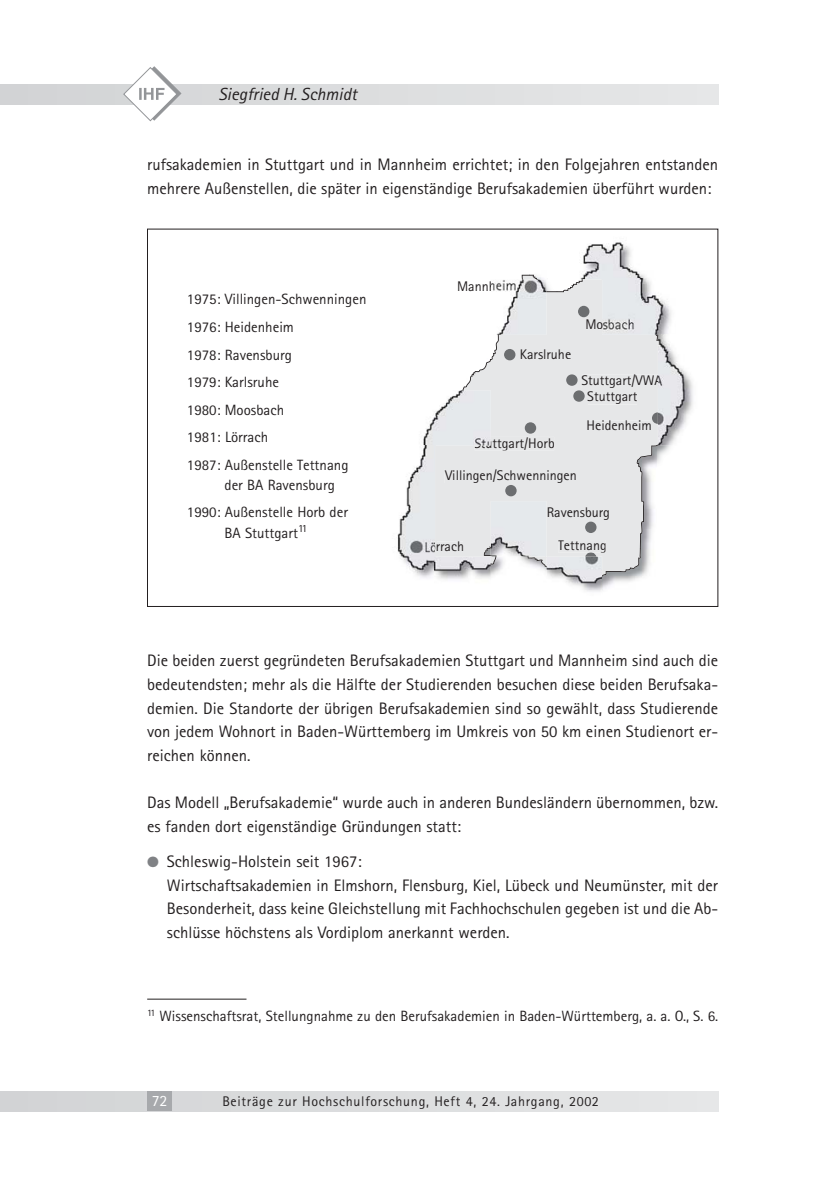
<style>
.page{position:relative;width:818px;height:1190px;background:#fff}
.page>*{position:absolute;margin:0;border:0;box-sizing:border-box;transform-origin:0 0}
.t1{font:italic 17.5px "Rotis Sans Serif";color:#231f20}
.t2{font:16.62px/23.6px "Rotis Sans Serif";color:#231f20}
.t3{font:15.75px "Rotis Sans Serif";color:#fff}
.t4{font:14.88px/27.7px "Rotis Sans Serif";color:#231f20}
.t5{font:14px/15.9px "Rotis Sans Serif";color:#231f20}
.t6{font:14px "Rotis Sans Serif";letter-spacing:.05em;color:#231f20}
.s1{color:#808285}
</style>
<div class="page">
<div style="left:0;top:1091px;width:718px;height:20px;background:#dcddde"></div>
<div style="left:0;top:84px;width:718px;height:20px;background:#dddedf"></div>
<div style="left:147px;top:1091px;width:25px;height:20px;background:#a7a9ac"></div>
<svg style="left:123px;top:66px;width:58px;height:56px"></svg>
<img style="left:583px;top:242px;width:60px;height:33px">
<img style="left:602px;top:335px;width:91px;height:256px">
<img style="left:423px;top:417px;width:12px;height:28px">
<img style="left:397px;top:445px;width:38px;height:133px">
<img style="left:434px;top:556px;width:48px;height:24px">
<img style="left:657px;top:298px;width:14px;height:37px">
<img style="left:563px;top:578px;width:39px;height:14px">
<svg style="left:435px;top:390px;width:25px;height:185px;background:#e1e2e4"></svg>
<svg style="left:460px;top:275px;width:197px;height:303px;background:#e2e3e5"></svg>
<div style="left:577px;top:306px;width:12px;height:11px;background:#6c6e70;border-radius:50%"></div>
<div style="left:504px;top:349px;width:11px;height:11px;background:#6c6e70;border-radius:50%"></div>
<div style="left:566px;top:374px;width:11px;height:12px;background:#6c6e70;border-radius:50%"></div>
<div style="left:573px;top:390px;width:11px;height:12px;background:#6c6e70;border-radius:50%"></div>
<svg style="left:651px;top:412px;width:6px;height:12px"></svg>
<div style="left:524px;top:422px;width:12px;height:12px;background:#6c6e70;border-radius:50%"></div>
<div style="left:505px;top:485px;width:11px;height:11px;background:#6c6e70;border-radius:50%"></div>
<div style="left:585px;top:522px;width:11px;height:11px;background:#6c6e70;border-radius:50%"></div>
<div style="left:586px;top:319px;width:16px;height:10px;background:#e6e7e8"></div>
<div style="left:521px;top:349px;width:49px;height:10px;background:#e6e7e8"></div>
<div style="left:581px;top:375px;width:76px;height:13px;background:#e6e7e8"></div>
<div style="left:587px;top:392px;width:49px;height:12px;background:#e6e7e8"></div>
<svg style="left:474px;top:437px;width:80px;height:13px"></svg>
<div style="left:444px;top:469px;width:131px;height:14px;background:#e6e7e8"></div>
<div style="left:547px;top:507px;width:61px;height:13px;background:#e6e7e8"></div>
<svg style="left:558px;top:540px;width:47px;height:17px"></svg>
<div style="left:437px;top:542px;width:26px;height:10px;background:#e6e7e8"></div>
<div style="left:587px;top:421px;width:63px;height:10px;background:#e6e7e8"></div>
<img style="left:460px;top:281px;width:30px;height:10px">
<hr style="left:147px;top:999px;width:99px;height:1px;background:#231f20">
<p class="t1" style="left:218px;top:88px;width:140px">Siegfried H. Schmidt</p>
<p class="t2" style="left:147px;top:154px;width:572px">rufsakademien in Stuttgart und in Mannheim errichtet; in den Folgejahren entstanden mehrere Außenstellen, die später in eigenständige Berufsakademien überführt wurden:</p>
<p class="t4" style="left:187px;top:287px;width:181px">1975: Villingen-Schwenningen<br>1976: Heidenheim<br>1978: Ravensburg<br>1979: Karlsruhe<br>1980: Moosbach<br>1981: Lörrach<br>1987: Außenstelle Tettnang</p>
<p class="t4" style="left:187px;top:473px;width:163px;text-indent:38px">der BA Ravensburg<br>1990: Außenstelle Horb der</p>
<p class="t4" style="left:224px;top:520px;width:84px">BA Stuttgart<sup>11</sup></p>
<p class="t5" style="left:457px;top:280px;width:40px">Mannh</p>
<p class="t5" style="left:519px;top:348px;width:53px">Karslruhe</p>
<p class="t5" style="left:585px;top:317px;width:19px">Mo</p>
<p class="t5" style="left:587px;top:374px;width:76px;text-indent:-6px">Stuttgart/VWA<br>Stuttgart</p>
<p class="t5" style="left:586px;top:419px;width:67px">Heidenheim</p>
<p class="t5" style="left:474px;top:436px;width:82px">Stuttgart/Horb</p>
<p class="t5" style="left:445px;top:469px;width:133px">Villingen/Schwenningen</p>
<p class="t5" style="left:546px;top:505px;width:65px">Ravensburg</p>
<p class="t5" style="left:429px;top:540px;width:36px">örrach</p>
<p class="t5" style="left:558px;top:538px;width:50px">Tettnang</p>
<p class="t2" style="left:147px;top:651px;width:572px;text-align:justify">Die beiden zuerst gegründeten Berufsakademien Stuttgart und Mannheim sind auch die bedeutendsten; mehr als die Hälfte der Studierenden besuchen diese beiden Berufsaka&shy;demien. Die Standorte der übrigen Berufsakademien sind so gewählt, dass Studierende von jedem Wohnort in Baden-Württemberg im Umkreis von 50 km einen Studienort er&shy;reichen können.</p>
<p class="t2" style="left:147px;top:792px;width:572px">Das Modell „Berufsakademie“ wurde auch in anderen Bundesländern übernommen, bzw. es fanden dort eigenständige Gründungen statt:</p>
<p class="t2" style="left:167px;top:851px;width:552px;text-indent:-20px"><span class="s1">●</span> Schleswig-Holstein seit 1967:<br>Wirtschaftsakademien in Elmshorn, Flensburg, Kiel, Lübeck und Neumünster, mit der Besonderheit, dass keine Gleichstellung mit Fachhochschulen gegeben ist und die Ab&shy;schlüsse höchstens als Vordiplom anerkannt werden.</p>
<p class="t4" style="left:147px;top:1004px;width:572px"><sup>11</sup> Wissenschaftsrat, Stellungnahme zu den Berufsakademien in Baden-Württemberg, a. a. O., S. 6.</p>
<p class="t3" style="left:152px;top:1095px;width:17px">72</p>
<p class="t6" style="left:222px;top:1096px;width:378px">Beiträge zur Hochschulforschung, Heft 4, 24. Jahrgang, 2002</p>
</div>
